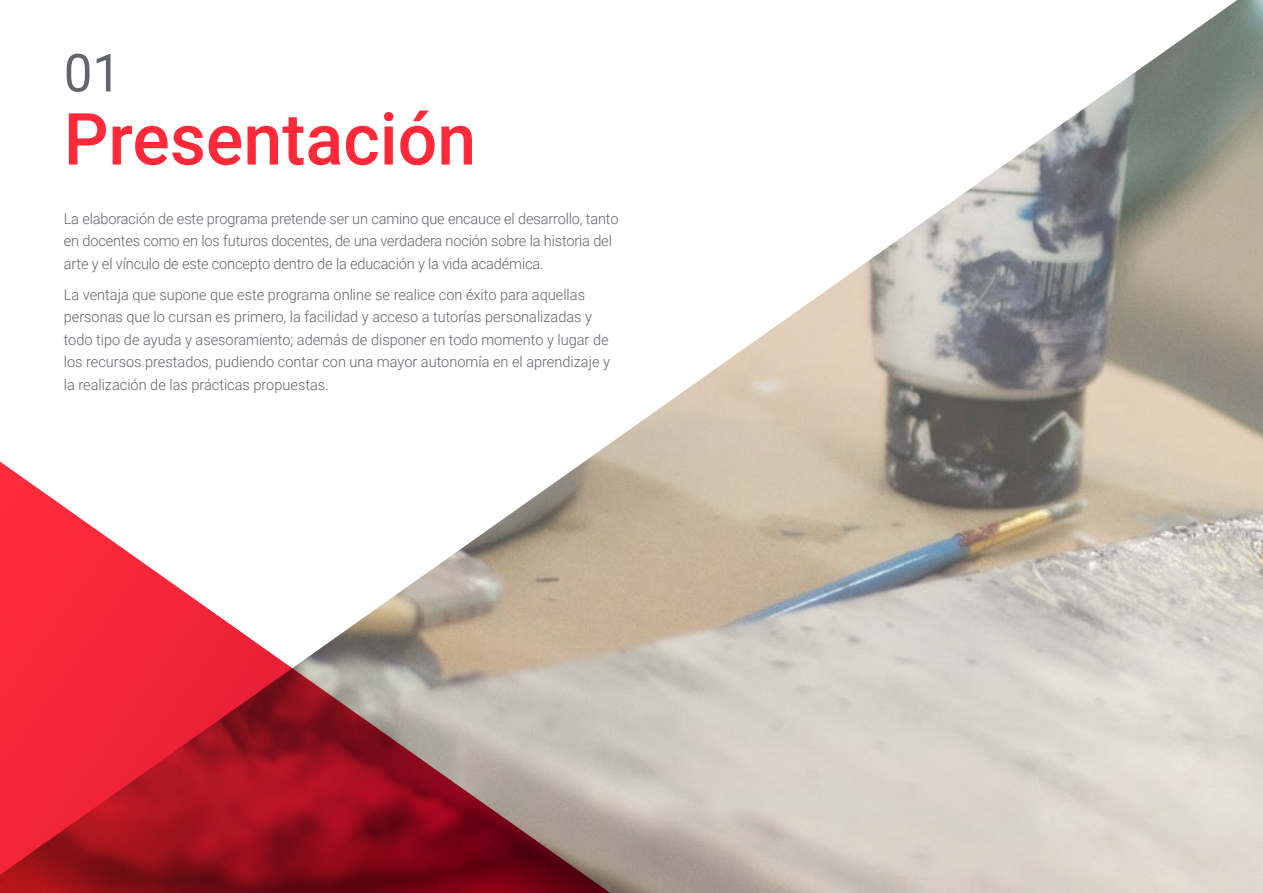
<style>
.page{position:relative;width:1263px;height:893px;background:#fff}
.page>*{position:absolute;margin:0;border:0;box-sizing:border-box;transform-origin:0 0}
.t1{font:500 72px "Roboto";color:#ff293a}
.t2{font:52.5px "Roboto";color:#61646a}
.t3{font:300 15px/22.5px "Roboto";color:#61646a}
</style>
<div class="page">
<img style="left:607px;top:0;width:656px;height:893px">
<svg style="left:0;top:446px;width:640px;height:447px"></svg>
<h2 class="t2" style="left:64px;top:36px;width:59px">01</h2>
<h1 class="t1" style="left:64px;top:89px;width:414px">Presentación</h1>
<p class="t3" style="left:64px;top:207px;width:556px">La elaboración de este programa pretende ser un camino que encauce el desarrollo, tanto en docentes como en los futuros docentes, de una verdadera noción sobre la historia del arte y el vínculo de este concepto dentro de la educación y la vida académica.</p>
<p class="t3" style="left:64px;top:283px;width:548px">La ventaja que supone que este programa online se realice con éxito para aquellas personas que lo cursan es primero, la facilidad y acceso a tutorías personalizadas y todo tipo de ayuda y asesoramiento; además de disponer en todo momento y lugar de los recursos prestados, pudiendo contar con una mayor autonomía en el aprendizaje y la realización de las prácticas propuestas.</p>
</div>
